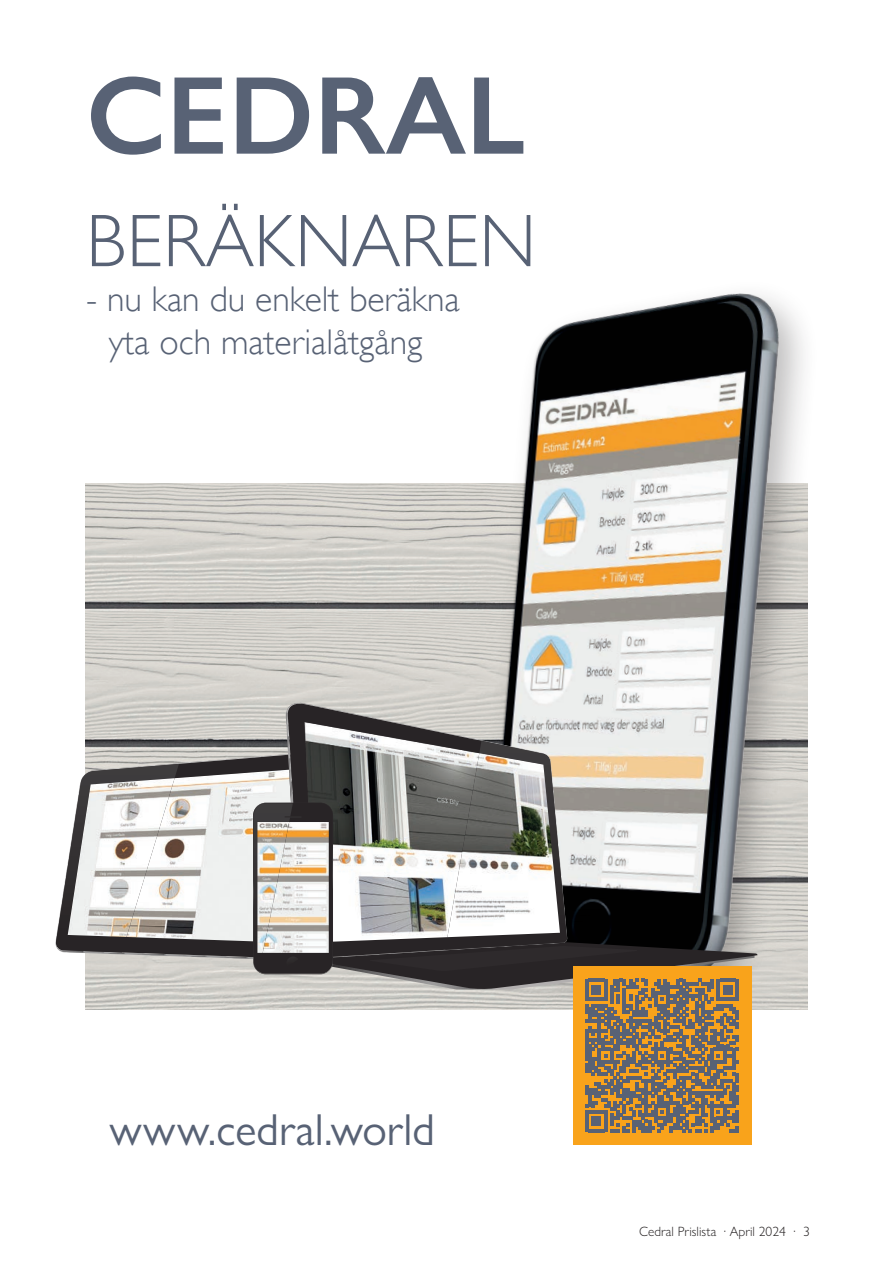
<style>
.page{position:relative;width:893px;height:1263px;background:#fff}
.page>*{position:absolute;margin:0;border:0;box-sizing:border-box;transform-origin:0 0}
.t1{font:600 111.6px "Gill Sans Nova";color:#586275}
.t2{font:300 75px "Gill Sans Nova";color:#586275}
.t3{font:45px "Gill Sans Nova";color:#586275}
.t4{font:300 35.7px/42.9px "Gill Sans";color:#586275;text-align:center}
.t5{font:300 13.5px "Gill Sans Nova";color:#231f20}
</style>
<div class="page">
<img style="left:85px;top:484px;width:379px;height:525px">
<div style="left:471px;top:278px;width:349px;height:739px;background:#231f20;opacity:.3"></div>
<img style="left:464px;top:278px;width:350px;height:714px">
<svg style="left:55px;top:753px;width:231px;height:206px;background:#8c8988"></svg>
<img style="left:56px;top:764px;width:123px;height:188px">
<img style="left:127px;top:770px;width:159px;height:171px">
<img style="left:68px;top:778px;width:107px;height:159px">
<svg style="left:287px;top:703px;width:280px;height:100px;background:#9f9d9c"></svg>
<img style="left:479px;top:741px;width:88px;height:62px">
<img style="left:304px;top:722px;width:175px;height:81px">
<img style="left:447px;top:753px;width:113px;height:50px">
<div style="left:573px;top:966px;width:178px;height:179px;background:#f9a31b"></div>
<svg style="left:253px;top:803px;width:505px;height:329px"></svg>
<h1 class="t1" style="left:86px;top:47px;width:441px">CEDRAL</h1>
<h2 class="t2" style="left:86px;top:195px;width:452px">BERÄKNAREN</h2>
<p class="t4" style="left:86px;top:278px;width:375px">- nu kan du enkelt beräkna yta och materialåtgång</p>
<p class="t3" style="left:109px;top:1102px;width:327px">www.cedral.world</p>
<p class="t5" style="left:639px;top:1223px;width:172px">Cedral Prislista · April 2024 · 3</p>
</div>
